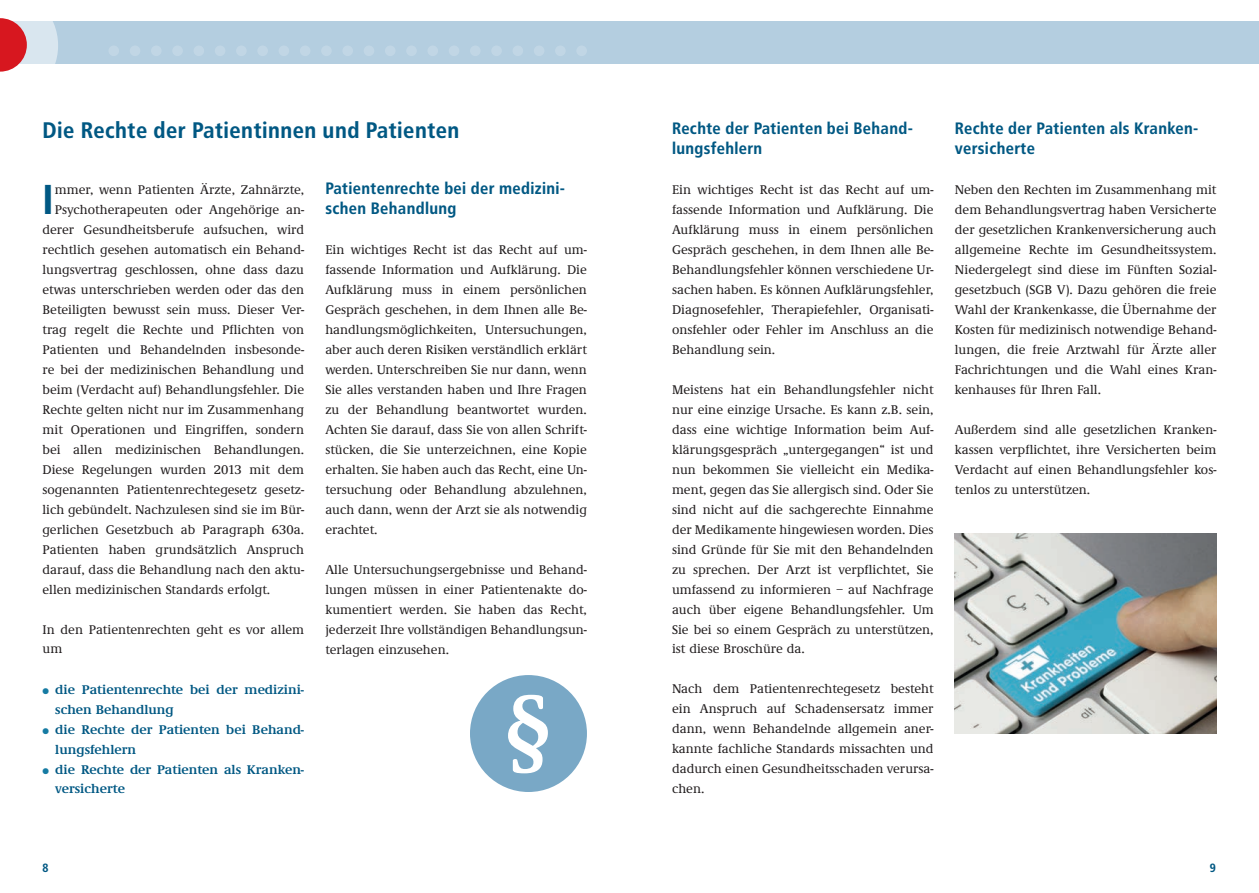
<style>
.page{position:relative;width:1259px;height:893px;background:#fff}
.page>*{position:absolute;margin:0;border:0;box-sizing:border-box;transform-origin:0 0}
.Copy{font:600 91.95px "Demos EF";color:#fff}
.Copy-2{font:700 41.7px "Transit";color:#005883}
._1_Headline{font:700 22.5px "Transit";color:#005883}
._1_Headline-2{font:700 16.5px/19.8px "Transit";color:#005883}
.Copy-3{font:500 13.05px/20px "Demos EF";color:#231f20;text-align:justify}
.t1{font:600 13.05px/20px "Demos EF";color:#005883}
.t2{font:700 12px "Transit";color:#005883}
.s1{color:#167ba3}
</style>
<div class="page">
<div style="left:0;top:21px;width:629px;height:43px;background:#b4cee0"></div>
<div style="left:629px;top:21px;width:630px;height:43px;background:#b4cee0"></div>
<div style="left:108px;top:45px;width:11px;height:11px;background:#c1d6e5;border-radius:50%"></div>
<div style="left:130px;top:45px;width:10px;height:11px;background:#c1d6e5;border-radius:50%"></div>
<div style="left:151px;top:45px;width:11px;height:11px;background:#c1d6e5;border-radius:50%"></div>
<div style="left:172px;top:45px;width:11px;height:11px;background:#c1d6e5;border-radius:50%"></div>
<div style="left:193px;top:45px;width:11px;height:11px;background:#c1d6e5;border-radius:50%"></div>
<div style="left:215px;top:45px;width:10px;height:11px;background:#c1d6e5;border-radius:50%"></div>
<div style="left:236px;top:45px;width:11px;height:11px;background:#c1d6e5;border-radius:50%"></div>
<div style="left:257px;top:45px;width:11px;height:11px;background:#c1d6e5;border-radius:50%"></div>
<div style="left:279px;top:45px;width:10px;height:11px;background:#c1d6e5;border-radius:50%"></div>
<div style="left:300px;top:45px;width:10px;height:11px;background:#c1d6e5;border-radius:50%"></div>
<div style="left:321px;top:45px;width:11px;height:11px;background:#c1d6e5;border-radius:50%"></div>
<div style="left:342px;top:45px;width:11px;height:11px;background:#c1d6e5;border-radius:50%"></div>
<div style="left:364px;top:45px;width:10px;height:11px;background:#c1d6e5;border-radius:50%"></div>
<div style="left:385px;top:45px;width:10px;height:11px;background:#c1d6e5;border-radius:50%"></div>
<div style="left:406px;top:45px;width:11px;height:11px;background:#c1d6e5;border-radius:50%"></div>
<div style="left:427px;top:45px;width:11px;height:11px;background:#c1d6e5;border-radius:50%"></div>
<div style="left:449px;top:45px;width:10px;height:11px;background:#c1d6e5;border-radius:50%"></div>
<div style="left:470px;top:45px;width:10px;height:11px;background:#c1d6e5;border-radius:50%"></div>
<div style="left:491px;top:45px;width:11px;height:11px;background:#c1d6e5;border-radius:50%"></div>
<div style="left:512px;top:45px;width:11px;height:11px;background:#c1d6e5;border-radius:50%"></div>
<div style="left:534px;top:45px;width:10px;height:11px;background:#c1d6e5;border-radius:50%"></div>
<div style="left:555px;top:45px;width:11px;height:11px;background:#c1d6e5;border-radius:50%"></div>
<div style="left:576px;top:45px;width:11px;height:11px;background:#c1d6e5;border-radius:50%"></div>
<svg style="left:0;top:18px;width:58px;height:54px"></svg>
<div style="left:470px;top:675px;width:117px;height:117px;background:#79a8c6;border-radius:50%"></div>
<img style="left:955px;top:534px;width:261px;height:199px">
<p class="_1_Headline" style="left:43px;top:117px;width:419px">Die Rechte der Patientinnen und Patienten</p>
<p class="Copy-2" style="left:43px;top:175px;width:14px">I</p>
<p class="Copy-3" style="left:55px;top:180px;width:251px">mmer, wenn Patienten Ärzte, Zahnärzte,</p>
<p class="Copy-3" style="left:55px;top:200px;width:251px">Psychotherapeuten oder Angehörige an-</p>
<p class="Copy-3" style="left:43px;top:220px;width:263px">derer Gesundheitsberufe aufsuchen, wird</p>
<p class="Copy-3" style="left:43px;top:240px;width:263px">rechtlich gesehen automatisch ein Behand-</p>
<p class="Copy-3" style="left:43px;top:260px;width:263px">lungsvertrag geschlossen, ohne dass dazu</p>
<p class="Copy-3" style="left:43px;top:280px;width:263px">etwas unterschrieben werden oder das den</p>
<p class="Copy-3" style="left:43px;top:300px;width:263px">Beteiligten bewusst sein muss. Dieser Ver-</p>
<p class="Copy-3" style="left:43px;top:320px;width:263px">trag regelt die Rechte und Pflichten von</p>
<p class="Copy-3" style="left:43px;top:340px;width:263px">Patienten und Behandelnden insbesonde-</p>
<p class="Copy-3" style="left:43px;top:360px;width:263px">re bei der medizinischen Behandlung und</p>
<p class="Copy-3" style="left:43px;top:380px;width:263px">beim (Verdacht auf) Behandlungsfehler. Die</p>
<p class="Copy-3" style="left:43px;top:400px;width:263px">Rechte gelten nicht nur im Zusammenhang</p>
<p class="Copy-3" style="left:43px;top:420px;width:263px">mit Operationen und Eingriffen, sondern</p>
<p class="Copy-3" style="left:43px;top:440px;width:263px">bei allen medizinischen Behandlungen.</p>
<p class="Copy-3" style="left:43px;top:460px;width:263px">Diese Regelungen wurden 2013 mit dem</p>
<p class="Copy-3" style="left:43px;top:480px;width:263px">sogenannten Patientenrechtegesetz gesetz-</p>
<p class="Copy-3" style="left:43px;top:500px;width:263px">lich gebündelt. Nachzulesen sind sie im Bür-</p>
<p class="Copy-3" style="left:43px;top:520px;width:263px">gerlichen Gesetzbuch ab Paragraph 630a.</p>
<p class="Copy-3" style="left:43px;top:540px;width:263px">Patienten haben grundsätzlich Anspruch</p>
<p class="Copy-3" style="left:43px;top:560px;width:263px">darauf, dass die Behandlung nach den aktu-</p>
<p class="Copy-3" style="left:43px;top:580px;width:229px">ellen medizinischen Standards erfolgt.</p>
<p class="Copy-3" style="left:43px;top:620px;width:263px">In den Patientenrechten geht es vor allem um</p>
<p class="t1" style="left:55px;top:679px;width:250px;text-indent:-13px"><span class="s1">●</span> die Patientenrechte bei der medizini&shy;schen Behandlung</p>
<p class="t1" style="left:55px;top:719px;width:250px;text-indent:-13px"><span class="s1">●</span> die Rechte der Patienten bei Behand&shy;lungsfehlern</p>
<p class="t1" style="left:55px;top:759px;width:250px;text-indent:-13px"><span class="s1">●</span> die Rechte der Patienten als Kranken&shy;versicherte</p>
<p class="_1_Headline-2" style="left:325px;top:179px;width:242px">Patientenrechte bei der medizini&shy;schen Behandlung</p>
<p class="Copy-3" style="left:325px;top:240px;width:263px">Ein wichtiges Recht ist das Recht auf um&shy;fassende Information und Aufklärung. Die Aufklärung muss in einem persönlichen Gespräch geschehen, in dem Ihnen alle Be&shy;handlungsmöglichkeiten, Untersuchungen, aber auch deren Risiken verständlich erklärt werden. Unterschreiben Sie nur dann, wenn Sie alles verstanden haben und Ihre Fragen zu der Behandlung beantwortet wurden.<br>Achten Sie darauf, dass Sie von allen Schrift&shy;stücken, die Sie unterzeichnen, eine Kopie erhalten. Sie haben auch das Recht, eine Un&shy;tersuchung oder Behandlung abzulehnen, auch dann, wenn der Arzt sie als notwendig erachtet.</p>
<p class="Copy-3" style="left:325px;top:560px;width:263px">Alle Untersuchungsergebnisse und Behand&shy;lungen müssen in einer Patientenakte do&shy;kumentiert werden. Sie haben das Recht, jederzeit Ihre vollständigen Behandlungsun&shy;terlagen einzusehen.</p>
<p class="Copy" style="left:502px;top:676px;width:53px">§</p>
<p class="_1_Headline-2" style="left:672px;top:118px;width:243px">Rechte der Patienten bei Behand&shy;lungsfehlern</p>
<p class="Copy-3" style="left:672px;top:180px;width:263px">Ein wichtiges Recht ist das Recht auf um&shy;fassende Information und Aufklärung. Die Aufklärung muss in einem persönlichen Gespräch geschehen, in dem Ihnen alle Be-Behandlungsfehler können verschiedene Ur&shy;sachen haben. Es können Aufklärungsfehler, Diagnosefehler, Therapiefehler, Organisati&shy;onsfehler oder Fehler im Anschluss an die Behandlung sein.</p>
<p class="Copy-3" style="left:672px;top:380px;width:263px">Meistens hat ein Behandlungsfehler nicht nur eine einzige Ursache. Es kann z.B. sein, dass eine wichtige Information beim Auf&shy;klärungsgespräch „untergegangen“ ist und nun bekommen Sie vielleicht ein Medika&shy;ment, gegen das Sie allergisch sind. Oder Sie sind nicht auf die sachgerechte Einnahme der Medikamente hingewiesen worden. Dies sind Gründe für Sie mit den Behandelnden zu sprechen. Der Arzt ist verpflichtet, Sie umfassend zu informieren – auf Nachfrage auch über eigene Behandlungsfehler. Um Sie bei so einem Gespräch zu unterstützen, ist diese Broschüre da.</p>
<p class="Copy-3" style="left:672px;top:679px;width:263px">Nach dem Patientenrechtegesetz besteht ein Anspruch auf Schadensersatz immer dann, wenn Behandelnde allgemein aner&shy;kannte fachliche Standards missachten und dadurch einen Gesundheitsschaden verursa&shy;chen.</p>
<p class="_1_Headline-2" style="left:955px;top:118px;width:245px">Rechte der Patienten als Kranken&shy;versicherte</p>
<p class="Copy-3" style="left:955px;top:180px;width:263px">Neben den Rechten im Zusammenhang mit dem Behandlungsvertrag haben Versicherte der gesetzlichen Krankenversicherung auch allgemeine Rechte im Gesundheitssystem.<br>Niedergelegt sind diese im Fünften Sozial&shy;gesetzbuch (SGB V). Dazu gehören die freie Wahl der Krankenkasse, die Übernahme der Kosten für medizinisch notwendige Behand&shy;lungen, die freie Arztwahl für Ärzte aller Fachrichtungen und die Wahl eines Kran&shy;kenhauses für Ihren Fall.</p>
<p class="Copy-3" style="left:955px;top:420px;width:263px">Außerdem sind alle gesetzlichen Kranken&shy;kassen verpflichtet, ihre Versicherten beim Verdacht auf einen Behandlungsfehler kos&shy;tenlos zu unterstützen.</p>
<p class="t2" style="left:43px;top:861px;width:8px">8</p>
<p class="t2" style="left:1209px;top:861px;width:8px">9</p>
</div>
